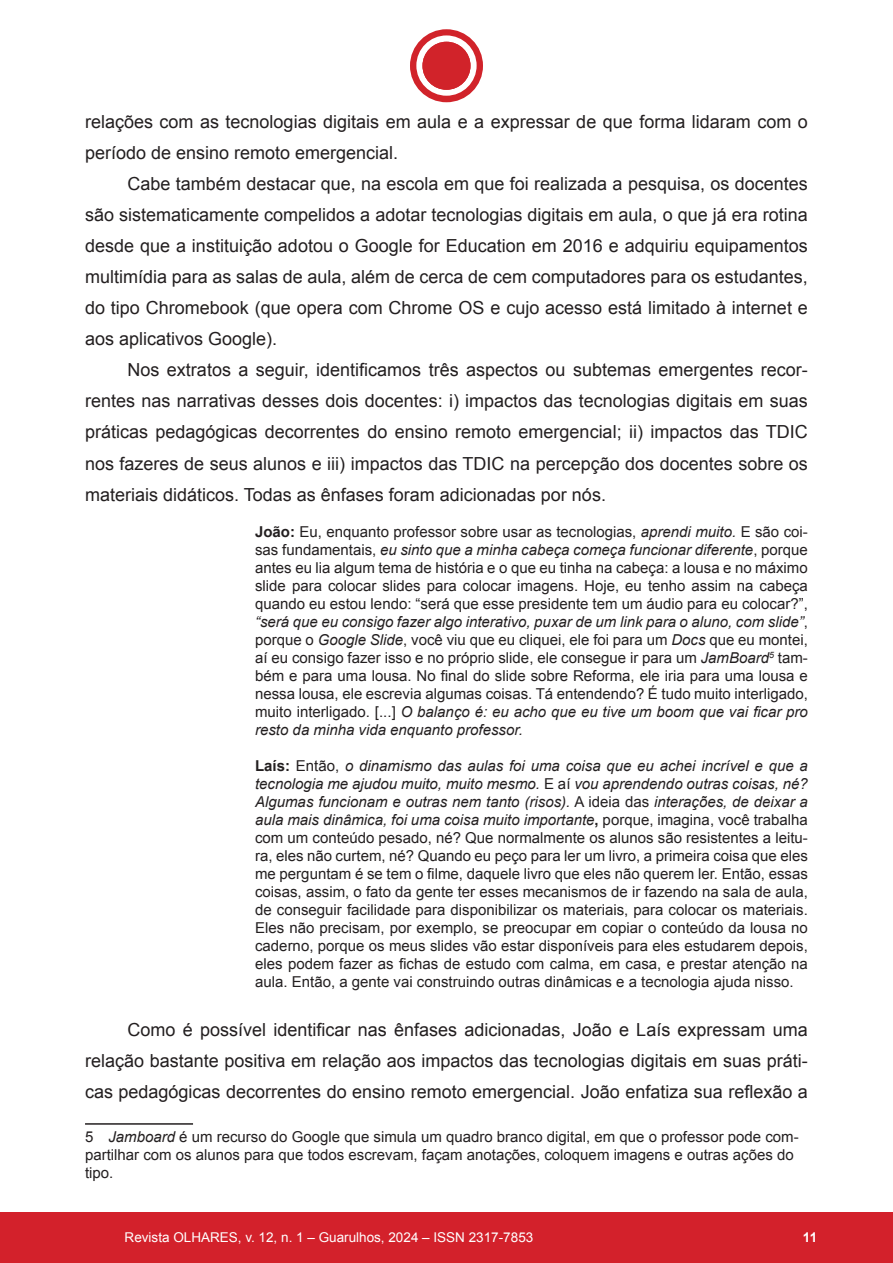
<style>
.page{position:relative;width:893px;height:1263px;background:#fff}
.page>*{position:absolute;margin:0;border:0;box-sizing:border-box;transform-origin:0 0}
.t1{font:18px/31px "Arial";color:#231f20;text-align:justify}
.t2{font:15px/18px "Arial";color:#231f20;text-align:justify}
.t3{font:13.5px "Arial";color:#fff}
.t4{font:700 13.5px "Arial";color:#fff}
.s1{font-weight:700}
.s2{font-style:italic}
</style>
<div class="page">
<div style="left:0;top:1212px;width:893px;height:51px;background:#d3212b"></div>
<div style="left:410px;top:29px;width:73px;height:73px;background:#d1232a;border-radius:50%"></div>
<svg style="left:416px;top:35px;width:61px;height:61px"></svg>
<div style="left:422px;top:42px;width:48px;height:48px;background:#d1232a;border-radius:50%"></div>
<hr style="left:85px;top:1123px;width:108px;height:2px;background:#231f20">
<p class="t1" style="left:85px;top:106px;width:724px">relações com as tecnologias digitais em aula e a expressar de que forma lidaram com o período de ensino remoto emergencial.</p>
<p class="t1" style="left:85px;top:168px;width:724px;text-indent:43px">Cabe também destacar que, na escola em que foi realizada a pesquisa, os docentes são sistematicamente compelidos a adotar tecnologias digitais em aula, o que já era rotina desde que a instituição adotou o Google for Education em 2016 e adquiriu equipamentos multimídia para as salas de aula, além de cerca de cem computadores para os estudantes, do tipo Chromebook (que opera com Chrome OS e cujo acesso está limitado à internet e aos aplicativos Google).</p>
<p class="t1" style="left:85px;top:355px;width:724px;text-indent:43px">Nos extratos a seguir, identificamos três aspectos ou subtemas emergentes recor&shy;rentes nas narrativas desses dois docentes: i) impactos das tecnologias digitais em suas práticas pedagógicas decorrentes do ensino remoto emergencial; ii) impactos das TDIC nos fazeres de seus alunos e iii) impactos das TDIC na percepção dos docentes sobre os materiais didáticos. Todas as ênfases foram adicionadas por nós.</p>
<p class="t2" style="left:255px;top:522px;width:554px"><span class="s1">João:</span> Eu, enquanto professor sobre usar as tecnologias, <span class="s2">aprendi muito.</span> E são coi&shy;sas fundamentais, <span class="s2">eu sinto que a minha cabeça começa funcionar diferente</span>, porque antes eu lia algum tema de história e o que eu tinha na cabeça: a lousa e no máximo slide para colocar slides para colocar imagens. Hoje, eu tenho assim na cabeça quando eu estou lendo: “será que esse presidente tem um áudio para eu colocar?”, <span class="s2">“será que eu consigo fazer algo interativo, puxar de um link para o aluno, com slide”</span>, porque o <span class="s2">Google Slide</span>, você viu que eu cliquei, ele foi para um <span class="s2">Docs</span> que eu montei, aí eu consigo fazer isso e no próprio slide, ele consegue ir para um <span class="s2">JamBoard</span><sup>5</sup> tam&shy;bém e para uma lousa. No final do slide sobre Reforma, ele iria para uma lousa e nessa lousa, ele escrevia algumas coisas. Tá entendendo? É tudo muito interligado, muito interligado. [...] <span class="s2">O balanço é: eu acho que eu tive um boom que vai ficar pro resto da minha vida enquanto professor.</span></p>
<p class="t2" style="left:255px;top:756px;width:554px"><span class="s1">Laís:</span> Então, <span class="s2">o dinamismo das aulas foi uma coisa que eu achei incrível e que a tecnologia me ajudou muito, muito mesmo.</span> E aí <span class="s2">vou aprendendo outras coisas, né?<br>Algumas funcionam e outras nem tanto (risos).</span> A ideia das <span class="s2">interações, de deixar a aula mais dinâmica, foi uma coisa muito importante</span><span class="s1">,</span> porque, imagina, você trabalha com um conteúdo pesado, né? Que normalmente os alunos são resistentes a leitu&shy;ra, eles não curtem, né? Quando eu peço para ler um livro, a primeira coisa que eles me perguntam é se tem o filme, daquele livro que eles não querem ler. Então, essas coisas, assim, o fato da gente ter esses mecanismos de ir fazendo na sala de aula, de conseguir facilidade para disponibilizar os materiais, para colocar os materiais.<br>Eles não precisam, por exemplo, se preocupar em copiar o conteúdo da lousa no caderno, porque os meus slides vão estar disponíveis para eles estudarem depois, eles podem fazer as fichas de estudo com calma, em casa, e prestar atenção na aula. Então, a gente vai construindo outras dinâmicas e a tecnologia ajuda nisso.</p>
<p class="t1" style="left:85px;top:1014px;width:724px;text-indent:43px">Como é possível identificar nas ênfases adicionadas, João e Laís expressam uma relação bastante positiva em relação aos impactos das tecnologias digitais em suas práti&shy;cas pedagógicas decorrentes do ensino remoto emergencial. João enfatiza sua reflexão a</p>
<p class="t2" style="left:85px;top:1128px;width:715px;text-align:left">5 <span class="s2">Jamboard</span> é um recurso do Google que simula um quadro branco digital, em que o professor pode com&shy;partilhar com os alunos para que todos escrevam, façam anotações, coloquem imagens e outras ações do tipo.</p>
<p class="t3" style="left:125px;top:1229px;width:410px">Revista OLHARES, v. 12, n. 1 – Guarulhos, 2024 – ISSN 2317-7853</p>
<p class="t4" style="left:803px;top:1228px;width:16px">11</p>
</div>
